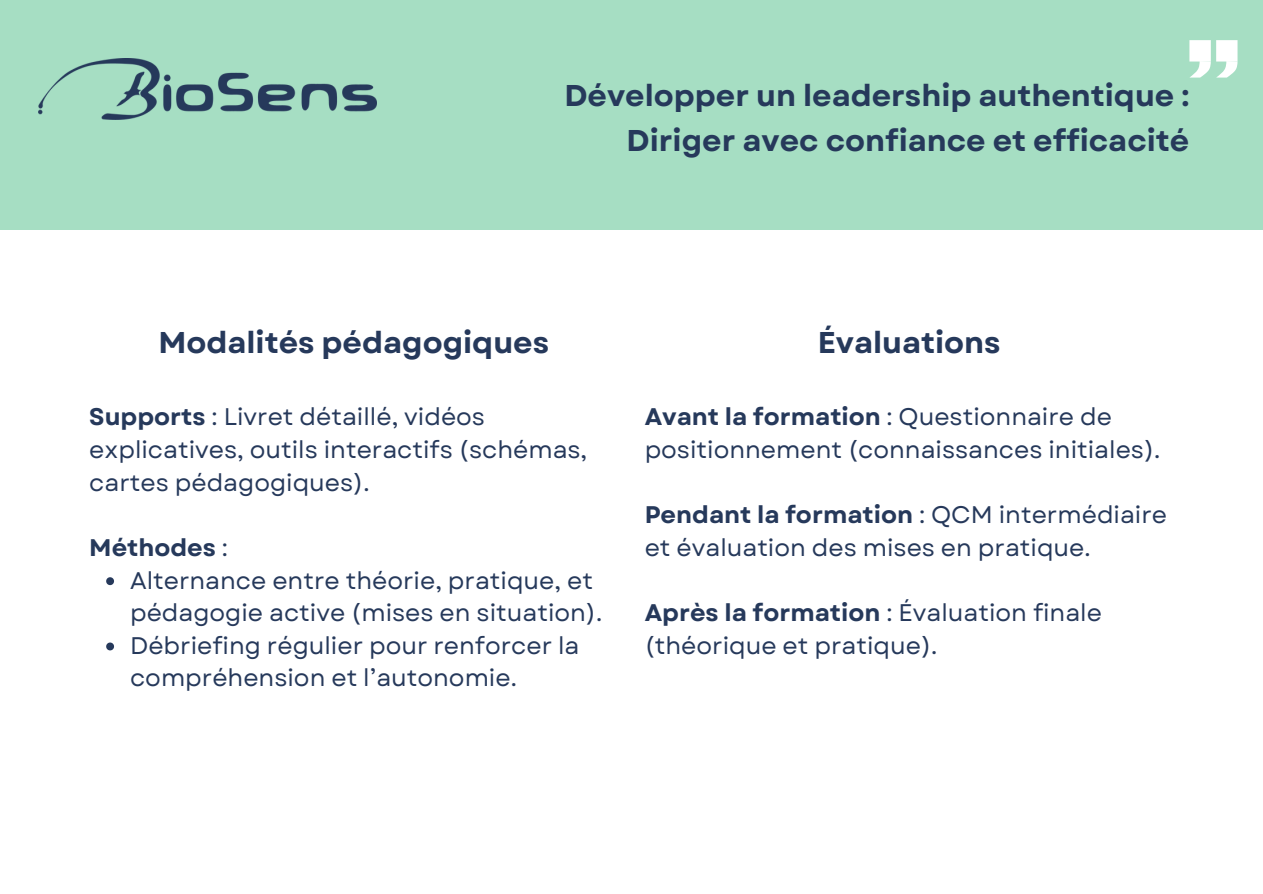
<style>
.page{position:relative;width:1263px;height:894px;background:#fff}
.page>*{position:absolute;margin:0;border:0;box-sizing:border-box;transform-origin:0 0}
.t1{font:700 30px/45px "Garet";color:#26395b;text-align:right}
.t2{font:24px/32.7px "Garet";color:#26395b}
.t3{font:700 24px "Garet";color:#26395b}
.s1{font-weight:700}
.s2{font-weight:400}
</style>
<div class="page">
<div style="left:0;top:0;width:1263px;height:230px;background:#a6dec3"></div>
<img style="left:38px;top:59px;width:339px;height:61px">
<svg style="left:106px;top:577px;width:8px;height:8px"></svg>
<svg style="left:106px;top:642px;width:8px;height:8px"></svg>
<div style="left:1189px;top:40px;width:22px;height:21px;background:#fff"></div>
<div style="left:1216px;top:40px;width:21px;height:21px;background:#fff"></div>
<svg style="left:1189px;top:61px;width:48px;height:16px"></svg>
<p class="t1" style="left:564px;top:73px;width:626px">Développer un leadership authentique :<br>Diriger avec confiance et efficacité</p>
<h1 class="t1" style="left:158px;top:320px;width:392px">Modalités pédagogiques</h1>
<p class="t1" style="left:818px;top:320px;width:184px">Évaluations</p>
<p class="t2" style="left:89px;top:400px;width:499px"><span class="s1">Supports</span> : Livret détaillé, vidéos explicatives, outils interactifs (schémas, cartes pédagogiques).</p>
<p class="t3" style="left:89px;top:530px;width:140px">Méthodes <span class="s2">:</span></p>
<h1 class="t2" style="left:130px;top:563px;width:474px">Alternance entre théorie, pratique, et pédagogie active (mises en situation).</h1>
<h1 class="t2" style="left:130px;top:629px;width:451px">Débriefing régulier pour renforcer la compréhension et l’autonomie.</h1>
<p class="t2" style="left:645px;top:400px;width:517px"><span class="s1">Avant la formation</span> : Questionnaire de positionnement (connaissances initiales).</p>
<p class="t2" style="left:645px;top:498px;width:524px"><span class="s1">Pendant la formation</span> : QCM intermédiaire et évaluation des mises en pratique.</p>
<p class="t2" style="left:645px;top:596px;width:459px"><span class="s1">Après la formation</span> : Évaluation finale (théorique et pratique).</p>
</div>
